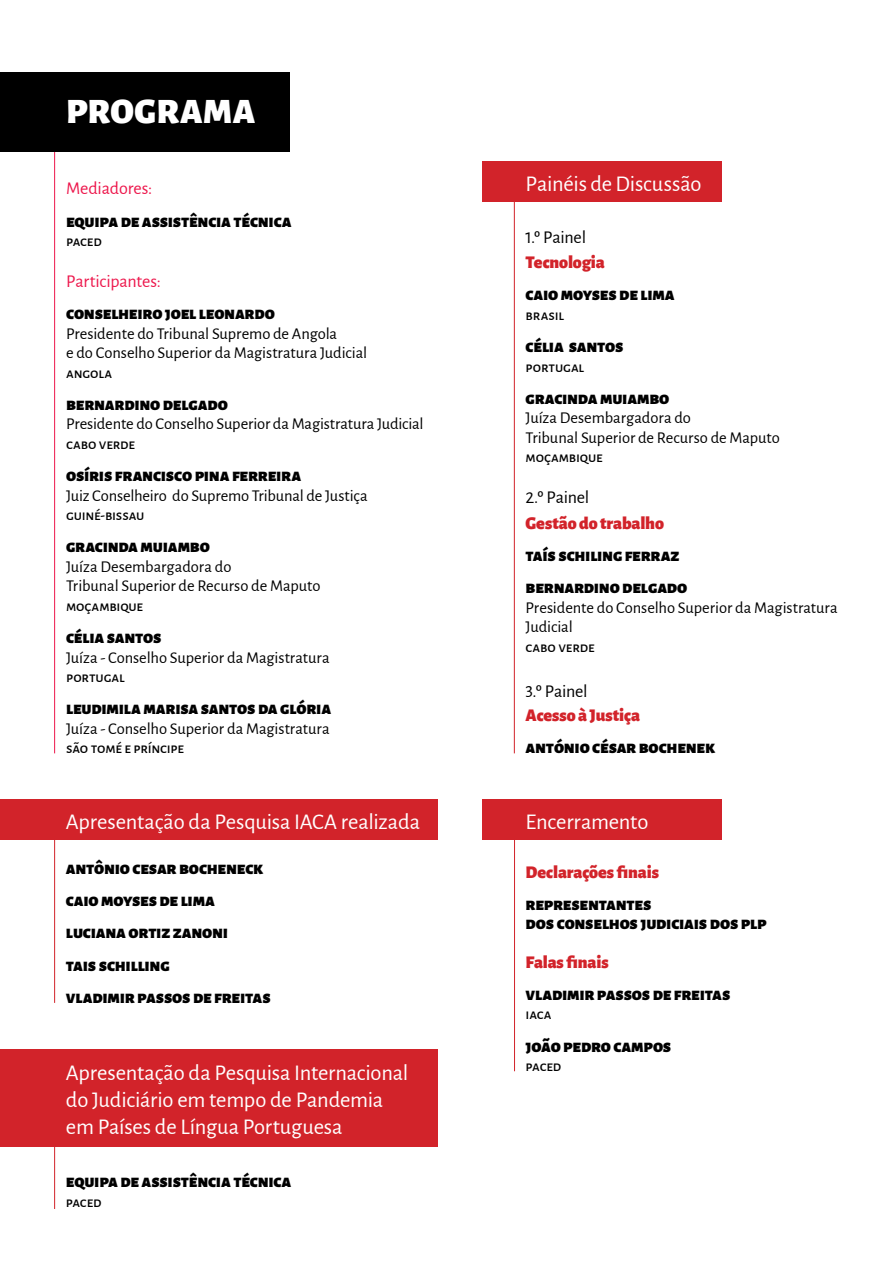
<style>
.page{position:relative;width:893px;height:1263px;background:#fff}
.page>*{position:absolute;margin:0;border:0;box-sizing:border-box;transform-origin:0 0}
.t1{font:900 36px "Alegreya Sans";letter-spacing:.015em;color:#fff}
.t2{font:22.5px/27px "Alegreya Sans";letter-spacing:-.01em;color:#fff}
.t3{font:900 18px/32.2px "Alegreya Sans";letter-spacing:-.005em;color:#000}
.t4{font:900 18px "Alegreya Sans";letter-spacing:-.005em;color:#d2232a}
.t5{font:900 18px/32.2px "Alegreya Sans";letter-spacing:.03em;color:#000}
.t6{font:900 18px "Alegreya Sans";letter-spacing:.02em;color:#000}
.t7{font:900 18px "Alegreya Sans";letter-spacing:.17em;color:#000}
.t8{font:18px "Alegreya Sans";letter-spacing:-.015em;color:#000}
.t9{font:18px "Alegreya Sans";letter-spacing:-.01em;color:#ed174c}
.t10{font:16.5px/19.5px "Alegreya Sans";letter-spacing:-.005em;color:#000}
.t11{font:500 15px "Alegreya Sans";letter-spacing:-.015em;color:#000}
</style>
<div class="page">
<hr style="left:54px;top:72px;width:1px;height:681px;background:#ed174c">
<div style="left:0;top:72px;width:289px;height:79px;background:#000"></div>
<div style="left:0;top:799px;width:437px;height:41px;background:#d2232a"></div>
<hr style="left:54px;top:799px;width:1px;height:204px;background:#d2232a">
<div style="left:0;top:1049px;width:437px;height:98px;background:#d2232a"></div>
<hr style="left:54px;top:1050px;width:1px;height:159px;background:#d2232a">
<div style="left:483px;top:162px;width:239px;height:40px;background:#d2232a"></div>
<hr style="left:514px;top:162px;width:1px;height:591px;background:#d2232a">
<hr style="left:514px;top:799px;width:1px;height:272px;background:#d2232a">
<div style="left:483px;top:799px;width:239px;height:41px;background:#d2232a"></div>
<h1 class="t1" style="left:66px;top:82px;width:191px">PROGRAMA</h1>
<p class="t9" style="left:66px;top:176px;width:88px">Mediadores:</p>
<p class="t3" style="left:66px;top:203px;width:226px">Equipa de Assistência Técnica</p>
<p class="t11" style="left:66px;top:231px;width:37px">PACED</p>
<p class="t9" style="left:66px;top:269px;width:96px">Participantes:</p>
<p class="t3" style="left:66px;top:295px;width:210px">Conselheiro Joel Leonardo</p>
<p class="t10" style="left:66px;top:323px;width:303px">Presidente do Tribunal Supremo de Angola<br>e do Conselho Superior da Magistratura Judicial</p>
<p class="t11" style="left:66px;top:362px;width:47px">Angola</p>
<p class="t5" style="left:66px;top:386px;width:163px">Bernardino Delgado</p>
<p class="t10" style="left:66px;top:413px;width:359px">Presidente do Conselho Superior da Magistratura Judicial</p>
<p class="t11" style="left:66px;top:433px;width:62px">Cabo Verde</p>
<p class="t7" style="left:66px;top:461px;width:236px">Osíris Francisco Pina Ferreira</p>
<p class="t10" style="left:66px;top:485px;width:303px">Juiz Conselheiro do Supremo Tribunal de Justiça</p>
<p class="t11" style="left:66px;top:505px;width:80px">Guiné-Bissau</p>
<p class="t6" style="left:66px;top:532px;width:145px">Gracinda Muiambo</p>
<p class="t10" style="left:66px;top:556px;width:256px">Juíza Desembargadora do<br>Tribunal Superior de Recurso de Maputo</p>
<p class="t11" style="left:66px;top:595px;width:77px">Moçambique</p>
<p class="t3" style="left:66px;top:620px;width:97px">Célia Santos</p>
<p class="t10" style="left:66px;top:647px;width:265px">Juíza - Conselho Superior da Magistratura</p>
<p class="t11" style="left:66px;top:667px;width:60px">Portugal</p>
<p class="t3" style="left:66px;top:691px;width:266px">Leudimila Marisa Santos da Glória</p>
<p class="t10" style="left:66px;top:718px;width:265px">Juíza - Conselho Superior da Magistratura</p>
<p class="t11" style="left:66px;top:738px;width:112px">São Tomé e Príncipe</p>
<h2 class="t2" style="left:66px;top:807px;width:356px">Apresentação da Pesquisa IACA realizada</h2>
<p class="t3" style="left:66px;top:850px;width:206px">Antônio Cesar Bocheneck<br>Caio Moyses de Lima<br>Luciana Ortiz Zanoni<br>Tais Schilling<br>Vladimir Passos de Freitas</p>
<h2 class="t2" style="left:66px;top:1058px;width:344px">Apresentação da Pesquisa Internacional do Judiciário em tempo de Pandemia em Países de Língua Portuguesa</h2>
<p class="t3" style="left:66px;top:1164px;width:226px">Equipa de Assistência Técnica</p>
<p class="t11" style="left:66px;top:1191px;width:37px">PACED</p>
<h2 class="t2" style="left:526px;top:169px;width:177px">Painéis de Discussão</h2>
<p class="t8" style="left:526px;top:224px;width:62px">1.º Painel</p>
<p class="t4" style="left:526px;top:248px;width:81px">Tecnologia</p>
<p class="t3" style="left:526px;top:277px;width:150px">Caio Moyses de Lima</p>
<p class="t11" style="left:526px;top:304px;width:40px">Brasil</p>
<p class="t3" style="left:526px;top:328px;width:99px">Célia Santos</p>
<p class="t11" style="left:526px;top:356px;width:60px">Portugal</p>
<p class="t6" style="left:526px;top:383px;width:145px">Gracinda Muiambo</p>
<p class="t10" style="left:526px;top:407px;width:256px">Juíza Desembargadora do<br>Tribunal Superior de Recurso de Maputo</p>
<p class="t11" style="left:526px;top:447px;width:77px">Moçambique</p>
<p class="t8" style="left:526px;top:485px;width:65px">2.º Painel</p>
<p class="t4" style="left:526px;top:508px;width:140px">Gestão do trabalho</p>
<p class="t5" style="left:526px;top:537px;width:163px">Taís Schiling Ferraz<br>Bernardino Delgado</p>
<p class="t10" style="left:526px;top:597px;width:314px">Presidente do Conselho Superior da Magistratura<br>Judicial</p>
<p class="t11" style="left:526px;top:636px;width:62px">Cabo Verde</p>
<p class="t8" style="left:526px;top:679px;width:64px">3.º Painel</p>
<p class="t4" style="left:526px;top:700px;width:116px">Acesso à Justiça</p>
<p class="t3" style="left:526px;top:729px;width:191px">António César Bochenek</p>
<h2 class="t2" style="left:526px;top:807px;width:124px">Encerramento</h2>
<p class="t4" style="left:526px;top:857px;width:135px">Declarações finais</p>
<p class="t3" style="left:526px;top:893px;width:225px;line-height:19.5px">Representantes<br>dos Conselhos Judiciais dos PLP</p>
<p class="t4" style="left:526px;top:947px;width:85px">Falas finais</p>
<p class="t3" style="left:526px;top:976px;width:206px">Vladimir Passos de Freitas</p>
<p class="t11" style="left:526px;top:1004px;width:28px">IACA</p>
<p class="t3" style="left:526px;top:1028px;width:147px">João Pedro Campos</p>
<p class="t11" style="left:526px;top:1056px;width:37px">PACED</p>
</div>
